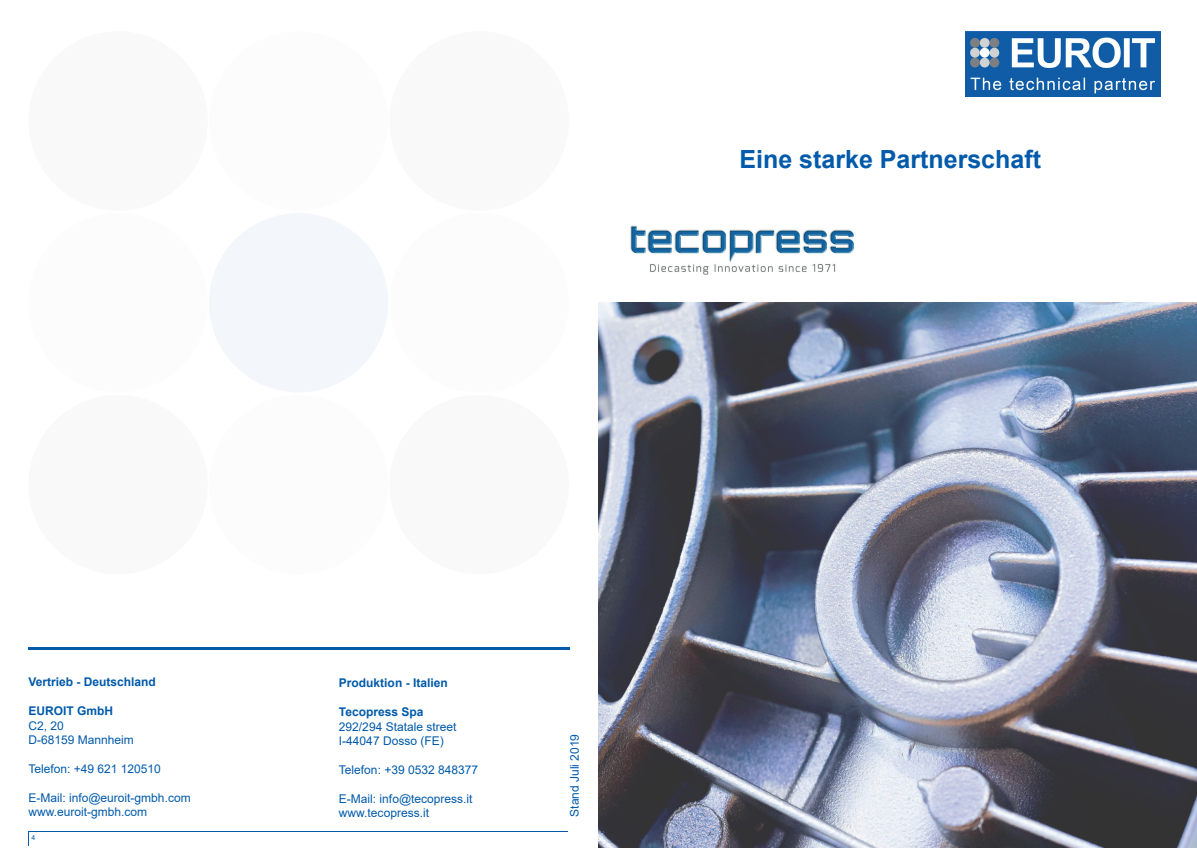
<style>
.page{position:relative;width:1197px;height:848px;background:#fff}
.page>*{position:absolute;margin:0;border:0;box-sizing:border-box;transform-origin:0 0}
.t1{font:700 25px "Arial";color:#015aaa}
.t2{font:12px/14.4px "Arial";color:#015aaa}
.t3{font:700 12px "Arial";color:#015aaa}
.t4{font:7px "Arial";color:#015aaa}
</style>
<div class="page">
<img style="left:598px;top:303px;width:598px;height:545px">
<img style="left:630px;top:225px;width:224px;height:50px">
<img style="left:965px;top:31px;width:195px;height:66px">
<hr style="left:28px;top:647px;width:542px;height:2px;background:#015aaa">
<div style="left:28px;top:395px;width:180px;height:179px;background:#f9f9f9;border-radius:50%"></div>
<div style="left:28px;top:31px;width:180px;height:180px;background:#f9f9f9;border-radius:50%"></div>
<div style="left:389px;top:31px;width:180px;height:180px;background:#f9f9f9;border-radius:50%"></div>
<div style="left:209px;top:213px;width:179px;height:179px;background:#f3f7fb;border-radius:50%"></div>
<div style="left:389px;top:395px;width:180px;height:179px;background:#f9f9f9;border-radius:50%"></div>
<hr style="left:28px;top:831px;width:539px;height:1px;background:#015aaa">
<svg style="left:28px;top:832px;width:1px;height:13px"></svg>
<h1 class="t1" style="left:739px;top:141px;width:303px">Eine starke Partnerschaft</h1>
<p class="t3" style="left:28px;top:673px;width:129px">Vertrieb - Deutschland</p>
<p class="t3" style="left:28px;top:702px;width:86px">EUROIT GmbH</p>
<p class="t2" style="left:28px;top:718px;width:107px">C2, 20<br>D-68159 Mannheim</p>
<p class="t2" style="left:28px;top:761px;width:134px">Telefon: +49 621 120510</p>
<p class="t2" style="left:28px;top:790px;width:164px">E-Mail: info@euroit-gmbh.com www.euroit-gmbh.com</p>
<p class="t4" style="left:31px;top:832px;width:5px">4</p>
<p class="t3" style="left:339px;top:674px;width:110px">Produktion - Italien</p>
<p class="t3" style="left:339px;top:703px;width:86px">Tecopress Spa</p>
<p class="t2" style="left:339px;top:719px;width:119px">292/294 Statale street<br>I-44047 Dosso (FE)</p>
<p class="t2" style="left:339px;top:762px;width:141px">Telefon: +39 0532 848377</p>
<p class="t2" style="left:339px;top:791px;width:135px">E-Mail: info@tecopress.it www.tecopress.it</p>
<p class="t2" style="left:567px;top:816px;width:84px;rotate:-90deg">Stand Juli 2019</p>
</div>
